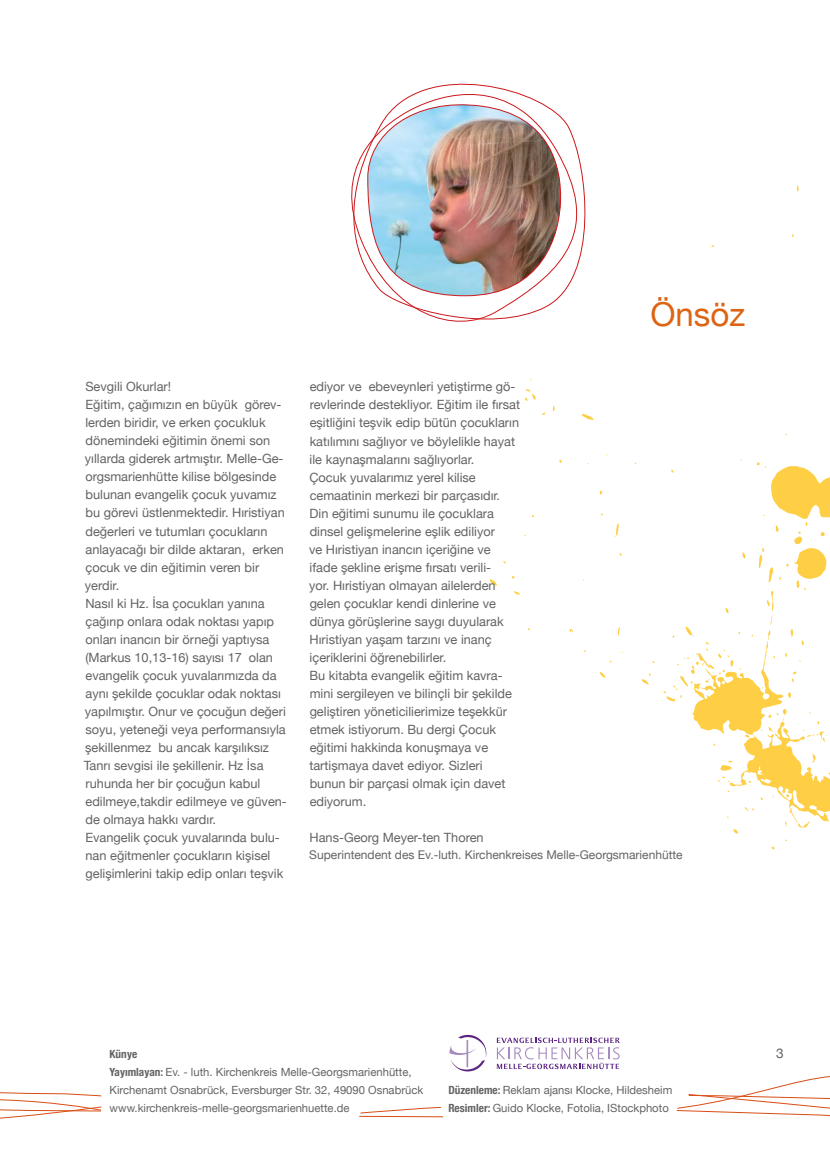
<style>
.page{position:relative;width:830px;height:1149px;background:#fff}
.page>*{position:absolute;margin:0;border:0;box-sizing:border-box;transform-origin:0 0}
.t1{font:33px "Helvetica Neue";color:#dc6413}
.t2{font:13.5px "Helvetica Neue";color:#646363}
.t3{font:12.75px/18px "Helvetica Neue";color:#646363}
.t4{font:12px "Helvetica Neue";color:#646363}
.t5{font:11.25px/18px "Helvetica Neue";color:#646363}
.s1{font-weight:700;font-stretch:condensed}
</style>
<div class="page">
<svg style="left:525px;top:389px;width:10px;height:12px"></svg>
<svg style="left:582px;top:414px;width:11px;height:6px"></svg>
<svg style="left:489px;top:579px;width:7px;height:6px"></svg>
<svg style="left:514px;top:591px;width:5px;height:3px"></svg>
<svg style="left:599px;top:672px;width:6px;height:5px"></svg>
<svg style="left:614px;top:523px;width:4px;height:13px"></svg>
<svg style="left:641px;top:673px;width:9px;height:11px"></svg>
<svg style="left:663px;top:459px;width:167px;height:374px"></svg>
<svg style="left:0;top:1034px;width:829px;height:85px"></svg>
<svg style="left:351px;top:83px;width:235px;height:239px"></svg>
<img style="left:367px;top:97px;width:194px;height:199px">
<h1 class="t1" style="left:650px;top:291px;width:96px">Önsöz</h1>
<p class="t3" style="left:84px;top:378px;width:205px">Sevgili Okurlar!<br>Eğitim, çağımızın en büyük görev&shy;lerden biridir, ve erken çocukluk dönemindeki eğitimin önemi son yıllarda giderek artmıştır. Melle-Ge&shy;orgsmarienhütte kilise bölgesinde bulunan evangelik çocuk yuvamız bu görevi üstlenmektedir. Hıristiyan değerleri ve tutumları çocukların anlayacağı bir dilde aktaran, erken çocuk ve din eğitimin veren bir yerdir.<br>Nasıl ki Hz. İsa çocukları yanına çağırıp onlara odak noktası yapıp onları inancın bir örneği yaptıysa (Markus 10,13-16) sayısı 17 olan evangelik çocuk yuvalarımızda da aynı şekilde çocuklar odak noktası yapılmıştır. Onur ve çocuğun değeri soyu, yeteneği veya performansıyla şekillenmez bu ancak karşılıksız Tanrı sevgisi ile şekillenir. Hz İsa ruhunda her bir çocuğun kabul edilmeye,takdir edilmeye ve güven&shy;de olmaya hakkı vardır.<br>Evangelik çocuk yuvalarında bulu&shy;nan eğitmenler çocukların kişisel gelişimlerini takip edip onları teşvik</p>
<p class="t3" style="left:309px;top:378px;width:212px">ediyor ve ebeveynleri yetiştirme gö&shy;revlerinde destekliyor. Eğitim ile fırsat eşitliğini teşvik edip bütün çocukların katılımını sağlıyor ve böylelikle hayat ile kaynaşmalarını sağlıyorlar.<br>Çocuk yuvalarımız yerel kilise cemaatinin merkezi bir parçasıdır.<br>Din eğitimi sunumu ile çocuklara dinsel gelişmelerine eşlik ediliyor<br>ve Hıristiyan inancın içeriğine ve ifade şekline erişme fırsatı verili-<br>yor. Hıristiyan olmayan ailelerden gelen çocuklar kendi dinlerine ve dünya görüşlerine saygı duyularak Hıristiyan yaşam tarzını ve inanç içeriklerini öğrenebilirler.<br>Bu kitabta evangelik eğitim kavra&shy;mini sergileyen ve bilinçli bir şekilde geliştiren yöneticilierimize teşekkür etmek istiyorum. Bu dergi Çocuk eğitimi hakkinda konuşmaya ve tartişmaya davet ediyor. Sizleri bunun bir parçasi olmak için davet ediyorum.</p>
<p class="t3" style="left:309px;top:828px;width:175px">Hans-Georg Meyer-ten Thoren</p>
<p class="t4" style="left:309px;top:845px;width:375px">Superintendent des Ev.-luth. Kirchenkreises Melle-Georgsmarienhütte</p>
<p class="t5" style="left:109px;top:1045px;width:315px"><span class="s1">Künye<br>Yayımlayan:</span> Ev. - luth. Kirchenkreis Melle-Georgsmarienhütte, Kirchenamt Osnabrück, Eversburger Str. 32, 49090 Osnabrück www.kirchenkreis-melle-georgsmarienhuette.de</p>
<p class="t5" style="left:448px;top:1081px;width:225px"><span class="s1">Düzenleme:</span> Reklam ajansı Klocke, Hildesheim<br><span class="s1">Resimler:</span> Guido Klocke, Fotolia, IStockphoto</p>
<p class="t2" style="left:775px;top:1042px;width:9px">3</p>
</div>
